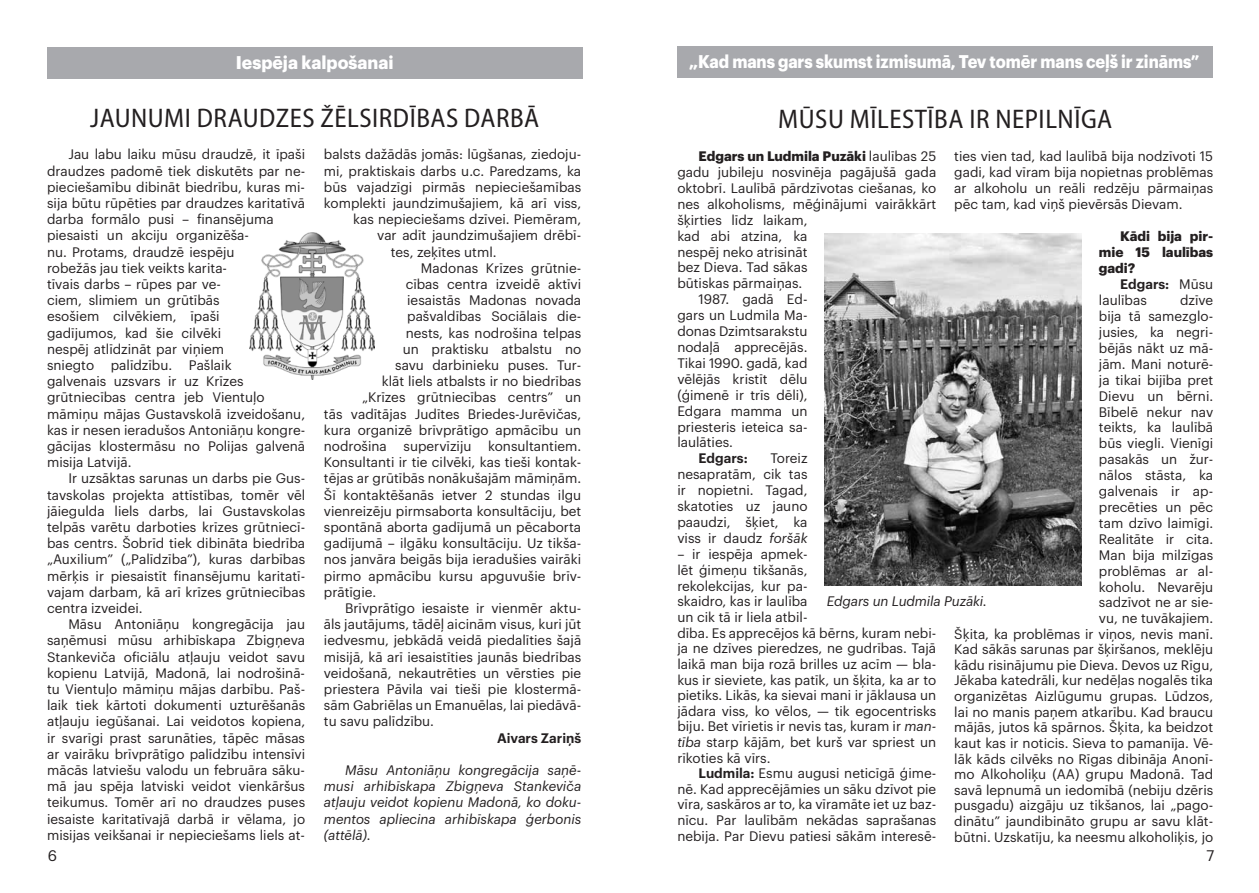
<style>
.page{position:relative;width:1259px;height:893px;background:#fff}
.page>*{position:absolute;margin:0;border:0;box-sizing:border-box;transform-origin:0 0}
.t1{font:semi-condensed 27px "Myriad Pro";letter-spacing:.02em;color:#231f20}
.t2{font:700 18px "Graphik";letter-spacing:-.005em;color:#fff}
.t3{font:15px "Graphik";color:#231f20}
.t4{font:13.5px/16.2px "Graphik";color:#231f20;text-align:justify}
.t5{font:italic 13.5px/16.2px "Graphik";color:#231f20;text-align:justify}
.t6{font:700 13.5px/16.2px "Graphik";letter-spacing:-.005em;color:#231f20;text-align:justify}
.t7{font:600 13.5px "Graphik";color:#231f20}
.s1{font-weight:400}
.s2{font-weight:600}
.s3{font-style:italic}
</style>
<div class="page">
<div style="left:48px;top:48px;width:535px;height:31px;background:#a8a9ad"></div>
<div style="left:677px;top:47px;width:535px;height:31px;background:#a8a9ad"></div>
<img style="left:249px;top:232px;width:125px;height:147px">
<img style="left:824px;top:234px;width:258px;height:351px">
<h2 class="t2" style="left:236px;top:49px;width:159px">Iespēja kalpošanai</h2>
<h2 class="t2" style="left:689px;top:48px;width:512px">„Kad mans gars skumst izmisumā, Tev tomēr mans ceļš ir zināms”</h2>
<h1 class="t1" style="left:90px;top:101px;width:451px">JAUNUMI DRAUDZES ŽĒLSIRDĪBAS DARBĀ</h1>
<h1 class="t1" style="left:778px;top:102px;width:336px">MŪSU MĪLESTĪBA IR NEPILNĪGA</h1>
<p class="t6" style="left:698px;top:147px;width:239px">Edgars un Ludmila Puzāki <span class="s1">laulības 25</span></p>
<p class="t4" style="left:677px;top:163px;width:260px">gadu jubileju nosvinēja pagājušā gada</p>
<p class="t4" style="left:677px;top:179px;width:260px">oktobrī. Laulībā pārdzīvotas ciešanas, ko</p>
<p class="t4" style="left:677px;top:195px;width:260px">nes alkoholisms, mēģinājumi vairākkārt</p>
<p class="t4" style="left:677px;top:211px;width:132px">šķirties līdz laikam,</p>
<p class="t4" style="left:677px;top:227px;width:132px">kad abi atzina, ka</p>
<p class="t4" style="left:677px;top:242px;width:132px">nespēj neko atrisināt</p>
<p class="t4" style="left:677px;top:258px;width:132px">bez Dieva. Tad sākas</p>
<p class="t4" style="left:677px;top:274px;width:126px">būtiskas pārmaiņas.</p>
<p class="t4" style="left:698px;top:290px;width:110px">1987. gadā Ed-</p>
<p class="t4" style="left:677px;top:306px;width:132px">gars un Ludmila Ma-</p>
<p class="t4" style="left:677px;top:322px;width:132px">donas Dzimtsarakstu</p>
<p class="t4" style="left:677px;top:338px;width:132px">nodaļā apprecējās.</p>
<p class="t4" style="left:677px;top:354px;width:132px">Tikai 1990. gadā, kad</p>
<p class="t4" style="left:677px;top:370px;width:132px">vēlējās kristīt dēlu</p>
<p class="t4" style="left:677px;top:386px;width:132px">(ģimenē ir trīs dēli),</p>
<p class="t4" style="left:677px;top:401px;width:132px">Edgara mamma un</p>
<p class="t4" style="left:677px;top:417px;width:132px">priesteris ieteica sa-</p>
<p class="t4" style="left:677px;top:433px;width:57px">laulāties.</p>
<p class="t7" style="left:698px;top:448px;width:51px">Edgars:</p>
<p class="t4" style="left:47px;top:145px;width:260px;text-align:left;text-indent:21px">Jau labu laiku mūsu draudzē, it īpaši draudzes padomē tiek diskutēts par ne&shy;pieciešamību dibināt biedrību, kuras mi&shy;sija būtu rūpēties par draudzes karitatīvā darba formālo pusi – finansējuma piesaisti un akciju organizēša-<br>nu. Protams, draudzē iespēju<br>robežās jau tiek veikts karita-<br>tīvais darbs – rūpes par ve-<br>ciem, slimiem un grūtībās<br>esošiem cilvēkiem, īpaši<br>gadījumos, kad šie cilvēki<br>nespēj atlīdzināt par viņiem<br>sniegto palīdzību. Pašlaik<br>galvenais uzsvars ir uz Krīzes grūtniecības centra jeb Vientuļo māmiņu mājas Gustavskolā izveidošanu, kas ir nesen ieradušos Antoniāņu kongre&shy;gācijas klostermāsu no Polijas galvenā misija Latvijā.</p>
<p class="t4" style="left:47px;top:469px;width:260px;text-indent:21px">Ir uzsāktas sarunas un darbs pie Gus&shy;tavskolas projekta attīstības, tomēr vēl jāiegulda liels darbs, lai Gustavskolas telpās varētu darboties krīzes grūtniecī&shy;bas centrs. Šobrīd tiek dibināta biedrība „Auxilium” („Palīdzība”), kuras darbības mērķis ir piesaistīt finansējumu karitatī&shy;vajam darbam, kā arī krīzes grūtniecības centra izveidei.</p>
<p class="t4" style="left:47px;top:615px;width:260px;text-indent:21px">Māsu Antoniāņu kongregācija jau saņēmusi mūsu arhibīskapa Zbigņeva Stankeviča oficiālu atļauju veidot savu kopienu Latvijā, Madonā, lai nodrošinā&shy;tu Vientuļo māmiņu mājas darbību. Paš&shy;laik tiek kārtoti dokumenti uzturēšanās atļauju iegūšanai. Lai veidotos kopiena, ir svarīgi prast sarunāties, tāpēc māsas ar vairāku brīvprātīgo palīdzību intensīvi mācās latviešu valodu un februāra sāku&shy;mā jau spēja latviski veidot vienkāršus teikumus. Tomēr arī no draudzes puses iesaiste karitatīvajā darbā ir vēlama, jo misijas veikšanai ir nepieciešams liels at-</p>
<p class="t4" style="left:324px;top:145px;width:259px">balsts dažādās jomās: lūgšanas, ziedoju-</p>
<p class="t4" style="left:324px;top:161px;width:259px">mi, praktiskais darbs u.c. Paredzams, ka</p>
<p class="t4" style="left:324px;top:178px;width:259px">būs vajadzīgi pirmās nepieciešamības</p>
<p class="t4" style="left:324px;top:194px;width:259px">komplekti jaundzimušajiem, kā arī viss,</p>
<p class="t4" style="left:353px;top:210px;width:230px">kas nepieciešams dzīvei. Piemēram,</p>
<p class="t4" style="left:377px;top:226px;width:206px">var adīt jaundzimušajiem drēbī-</p>
<p class="t4" style="left:391px;top:242px;width:107px">tes, zeķītes utml.</p>
<p class="t4" style="left:421px;top:259px;width:162px">Madonas Krīzes grūtnie-</p>
<p class="t4" style="left:406px;top:275px;width:177px">cības centra izveidē aktīvi</p>
<p class="t4" style="left:407px;top:291px;width:176px">iesaistās Madonas novada</p>
<p class="t4" style="left:407px;top:307px;width:176px">pašvaldības Sociālais die-</p>
<p class="t4" style="left:406px;top:323px;width:177px">nests, kas nodrošina telpas</p>
<p class="t4" style="left:403px;top:340px;width:180px">un praktisku atbalstu no</p>
<p class="t4" style="left:395px;top:356px;width:188px">savu darbinieku puses. Tur-</p>
<p class="t4" style="left:382px;top:372px;width:201px">klāt liels atbalsts ir no biedrības</p>
<p class="t4" style="left:362px;top:388px;width:220px">„Krīzes grūtniecības centrs” un</p>
<p class="t4" style="left:324px;top:404px;width:259px">tās vadītājas Judītes Briedes-Jurēvičas,</p>
<p class="t4" style="left:324px;top:421px;width:259px">kura organizē brīvprātīgo apmācību un</p>
<p class="t4" style="left:324px;top:437px;width:259px">nodrošina supervīziju konsultantiem.</p>
<p class="t4" style="left:324px;top:453px;width:259px">Konsultanti ir tie cilvēki, kas tieši kontak-</p>
<p class="t4" style="left:324px;top:469px;width:259px">tējas ar grūtībās nonākušajām māmiņām.</p>
<p class="t4" style="left:324px;top:485px;width:259px">Šī kontaktēšanās ietver 2 stundas ilgu</p>
<p class="t4" style="left:324px;top:502px;width:259px">vienreizēju pirmsaborta konsultāciju, bet</p>
<p class="t4" style="left:324px;top:518px;width:259px">spontānā aborta gadījumā un pēcaborta</p>
<p class="t4" style="left:324px;top:534px;width:259px">gadījumā – ilgāku konsultāciju. Uz tikša-</p>
<p class="t4" style="left:324px;top:550px;width:259px">nos janvāra beigās bija ieradušies vairāki</p>
<p class="t4" style="left:324px;top:566px;width:259px">pirmo apmācību kursu apguvušie brīv-</p>
<p class="t4" style="left:324px;top:583px;width:54px">prātīgie.</p>
<p class="t4" style="left:345px;top:599px;width:236px">Brīvprātīgo iesaiste ir vienmēr aktu-</p>
<p class="t4" style="left:324px;top:615px;width:259px">āls jautājums, tādēļ aicinām visus, kuri jūt</p>
<p class="t4" style="left:324px;top:631px;width:259px">iedvesmu, jebkādā veidā piedalīties šajā</p>
<p class="t4" style="left:324px;top:647px;width:259px">misijā, kā arī iesaistīties jaunās biedrības</p>
<p class="t4" style="left:324px;top:664px;width:259px">veidošanā, nekautrēties un vērsties pie</p>
<p class="t4" style="left:324px;top:680px;width:259px">priestera Pāvila vai tieši pie klostermā-</p>
<p class="t4" style="left:324px;top:696px;width:259px">sām Gabriēlas un Emanuēlas, lai piedāvā-</p>
<p class="t4" style="left:324px;top:712px;width:112px">tu savu palīdzību.</p>
<p class="t7" style="left:497px;top:727px;width:86px">Aivars Zariņš</p>
<p class="t5" style="left:324px;top:761px;width:259px;text-indent:21px">Māsu Antoniāņu kongregācija saņē&shy;musi arhibīskapa Zbigņeva Stankeviča atļauju veidot kopienu Madonā, ko doku&shy;mentos apliecina arhibīskapa ģerbonis (attēlā).</p>
<p class="t4" style="left:954px;top:147px;width:260px">ties vien tad, kad laulībā bija nodzīvoti 15 gadi, kad vīram bija nopietnas problēmas ar alkoholu un reāli redzēju pārmaiņas pēc tam, kad viņš pievērsās Dievam.</p>
<p class="t6" style="left:1099px;top:227px;width:116px;text-indent:21px">Kādi bija pir&shy;mie 15 laulības gadi?</p>
<p class="t4" style="left:1099px;top:275px;width:116px;text-indent:21px"><span class="s2">Edgars:</span> Mūsu laulības</p>
<p class="t4" style="left:954px;top:291px;width:260px;line-height:15.8px;text-align:right">dzīve<br>bija tā samezglo-<br>jusies, ka negri-<br>bējās nākt uz mā-<br>jām. Mani noturē-<br>ja tikai bijība pret<br>Dievu un bērni.<br>Bībelē nekur nav<br>teikts, ka laulībā<br>būs viegli. Vienīgi<br>pasakās un žur-<br>nālos stāsta, ka<br>galvenais ir ap-<br>precēties un pēc<br>tam dzīvo laimīgi.<br>Realitāte ir cita.<br>Man bija milzīgas<br>problēmas ar al-<br>koholu. Nevarēju<br>sadzīvot ne ar sie-<br>vu, ne tuvākajiem.<br>Šķita, ka problēmas ir viņos, nevis manī.<br>Kad sākās sarunas par šķiršanos, meklēju kādu risinājumu pie Dieva. Devos uz Rīgu,<br>Jēkaba katedrāli, kur nedēļas nogalēs tika organizētas Aizlūgumu grupas. Lūdzos, lai no manis paņem atkarību. Kad braucu mājās, jutos kā spārnos. Šķita, ka beidzot kaut kas ir noticis. Sieva to pamanīja. Vē&shy;lāk kāds cilvēks no Rīgas dibināja Anonī&shy;mo Alkoholiķu (AA) grupu Madonā. Tad savā lepnumā un iedomībā (nebiju dzēris pusgadu) aizgāju uz tikšanos, lai „pago&shy;dinātu” jaundibināto grupu ar savu klāt&shy;būtni. Uzskatīju, ka neesmu alkoholiķis, jo</p>
<p class="t4" style="left:677px;top:449px;width:132px;text-indent:93px">Toreiz nesapratām, cik tas ir nopietni. Tagad, skatoties uz jauno paaudzi, šķiet, ka viss ir daudz <span class="s3">foršāk</span></p>
<p class="t4" style="left:677px;top:545px;width:260px;line-height:15.6px;text-align:left">– ir iespēja apmek-<br>lēt ģimeņu tikšanās,<br>rekolekcijas, kur pa-<br>skaidro, kas ir laulība<br>un cik tā ir liela atbil-<br>dība. Es apprecējos kā bērns, kuram nebi&shy;ja ne dzīves pieredzes, ne gudrības. Tajā laikā man bija rozā brilles uz acīm — bla&shy;kus ir sieviete, kas patīk, un šķita, ka ar to pietiks. Likās, ka sievai mani ir jāklausa un jādara viss, ko vēlos, — tik egocentrisks biju. Bet vīrietis ir nevis tas, kuram ir <span class="s3">man&shy;tība</span> starp kājām, bet kurš var spriest un rīkoties kā vīrs.</p>
<p class="t4" style="left:677px;top:764px;width:260px;line-height:15.8px;text-indent:21px"><span class="s2">Ludmila:</span> Esmu augusi neticīgā ģime&shy;nē. Kad apprecējāmies un sāku dzīvot pie vīra, saskāros ar to, ka vīramāte iet uz baz&shy;nīcu. Par laulībām nekādas saprašanas nebija. Par Dievu patiesi sākām interesē-</p>
<p class="t5" style="left:826px;top:592px;width:162px">Edgars un Ludmila Puzāki.</p>
<p class="t3" style="left:48px;top:845px;width:11px">6</p>
<p class="t3" style="left:1206px;top:845px;width:9px">7</p>
</div>
